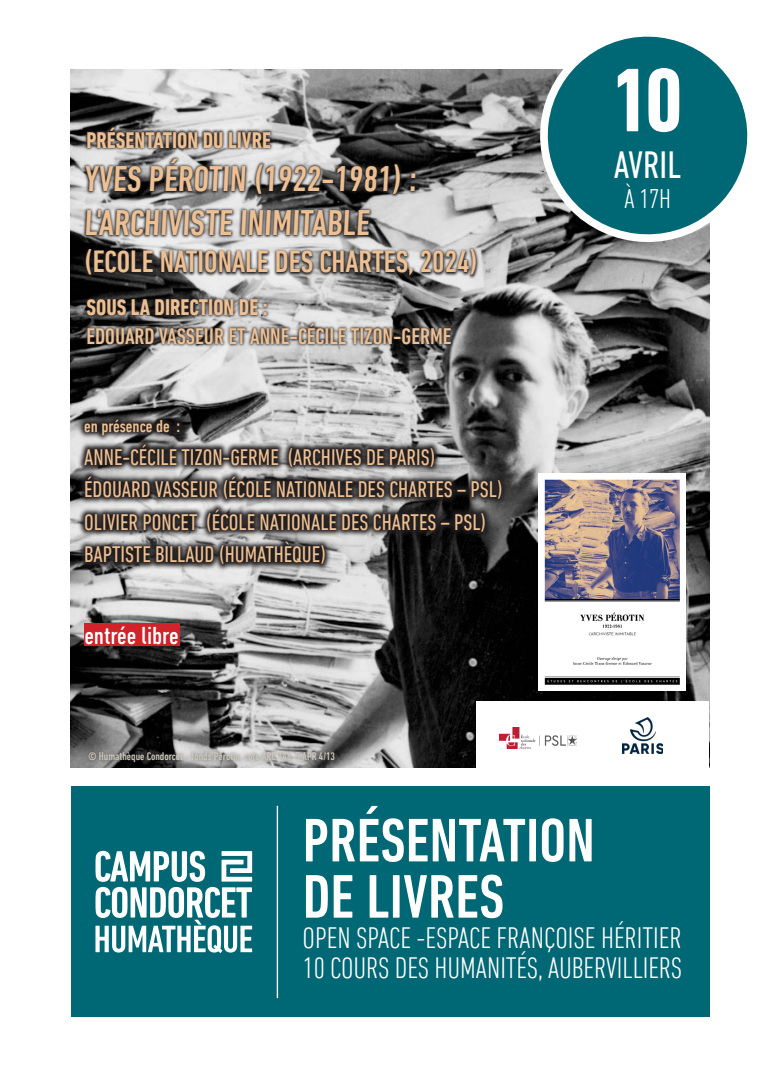
<style>
.page{position:relative;width:780px;height:1088px;background:#fff}
.page>*{position:absolute;margin:0;border:0;box-sizing:border-box;transform-origin:0 0}
.t1{font:700 condensed 91.75px "DIN Next LT Pro";color:#fff}
.t2{font:500 condensed 62.5px/56.2px "DIN Next LT Pro";color:#fff}
.t3{font:condensed 38.75px "DIN Next LT Pro";color:#fff}
.t4{font:500 condensed 36.25px/43.5px "DIN Next LT Pro";color:#edc093}
.t5{font:500 condensed 31.25px "DIN Next LT Pro";color:#edc093}
.t6{font:300 condensed 30.12px/30.1px "DIN Next LT Pro";letter-spacing:-.005em;color:#fff}
.t7{font:300 condensed 27.5px "DIN Next LT Pro";color:#fff}
.t8{font:500 condensed 25px "DIN Next LT Pro";color:#fff}
.t9{font:condensed 22.88px/32.5px "DIN Next LT Pro";color:#edc093}
.t10{font:500 condensed 22.88px "DIN Next LT Pro";color:#edc093}
.t11{font:700 condensed 22.88px "DIN Next LT Pro";color:#edc093}
.t12{font:500 condensed 17.5px "DIN Next LT Pro";color:#edc093}
.t13{font:500 condensed 11.25px "DIN Next LT Pro";color:#ccc9bc}
</style>
<div class="page">
<img style="left:71px;top:70px;width:638px;height:698px">
<div style="left:71px;top:787px;width:638px;height:230px;background:#006774"></div>
<svg style="left:95px;top:851px;width:157px;height:102px"></svg>
<hr style="left:277px;top:806px;width:1px;height:192px;background:#fff">
<svg style="left:529px;top:36px;width:219px;height:210px"></svg>
<div style="left:477px;top:701px;width:232px;height:69px;background:#fff"></div>
<img style="left:538px;top:474px;width:147px;height:216px">
<img style="left:500px;top:727px;width:76px;height:21px">
<img style="left:622px;top:717px;width:41px;height:36px">
<svg style="left:82px;top:124px;width:397px;height:155px;background:#767575"></svg>
<svg style="left:83px;top:296px;width:371px;height:52px;background:#6d6c6c"></svg>
<svg style="left:77px;top:413px;width:431px;height:158px;background:#615f5f"></svg>
<div style="left:85px;top:749px;width:253px;height:17px;background:#231f20;opacity:.58"></div>
<div style="left:82px;top:620px;width:118px;height:32px;background:#fff;opacity:.75"></div>
<p class="t11" style="left:86px;top:127px;width:186px">PRÉSENTATION DU LIVRE</p>
<h3 class="t4" style="left:84px;top:157px;width:336px">YVES PÉROTIN (1922-1981) :<br>L'ARCHIVISTE INIMITABLE</h3>
<h3 class="t5" style="left:84px;top:244px;width:395px">(ECOLE NATIONALE DES CHARTES, 2024)</h3>
<p class="t11" style="left:86px;top:294px;width:183px">SOUS LA DIRECTION DE :</p>
<p class="t10" style="left:86px;top:323px;width:366px">EDOUARD VASSEUR ET ANNE-CÉCILE TIZON-GERME</p>
<p class="t12" style="left:84px;top:416px;width:97px">en présence de :</p>
<p class="t9" style="left:84px;top:441px;width:420px">ANNE-CÉCILE TIZON-GERME (ARCHIVES DE PARIS)<br>ÉDOUARD VASSEUR (ÉCOLE NATIONALE DES CHARTES – PSL)<br>OLIVIER PONCET (ÉCOLE NATIONALE DES CHARTES – PSL)<br>BAPTISTE BILLAUD (HUMATHÈQUE)</p>
<p class="t8" style="left:84px;top:622px;width:96px">entrée libre</p>
<p class="t13" style="left:89px;top:750px;width:248px">© Humathèque Condorcet - fonds Pérotin, cote ARC 146, 5 APR 4/13</p>
<h1 class="t1" style="left:612px;top:48px;width:72px">10</h1>
<h3 class="t3" style="left:613px;top:143px;width:69px">AVRIL</h3>
<p class="t7" style="left:624px;top:183px;width:48px">À 17H</p>
<h2 class="t2" style="left:302px;top:812px;width:294px">PRÉSENTATION<br>DE LIVRES</h2>
<h3 class="t6" style="left:302px;top:922px;width:381px">OPEN SPACE -ESPACE FRANÇOISE HÉRITIER<br>10 COURS DES HUMANITÉS, AUBERVILLIERS</h3>
</div>
